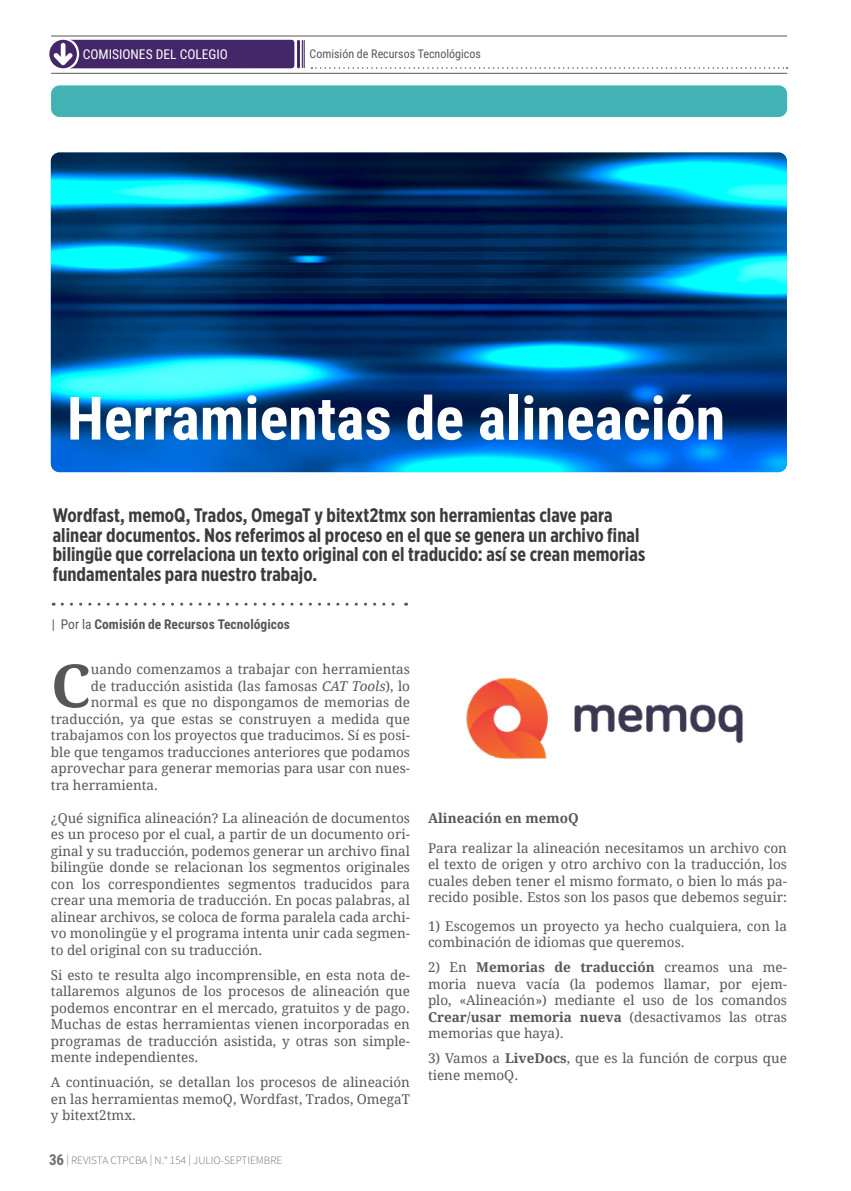
<style>
.page{position:relative;width:851px;height:1191px;background:#fff}
.page>*{position:absolute;margin:0;border:0;box-sizing:border-box;transform-origin:0 0}
.t1{font:700 60px "Roboto Condensed";color:#fff}
.t2{font:700 59.7px "Droid Serif";color:#575756}
.t3{font:700 19.5px/19.5px "Gotham X Narrow";color:#3c3c3b}
.t4{font:700 15px "Roboto Condensed";color:#706f6f}
.t5{font:13.5px/16.5px "Droid Serif";color:#575756;text-align:justify}
.t6{font:700 13.5px "Roboto Condensed";letter-spacing:.005em;color:#575756}
.t7{font:13.5px "Roboto Condensed";color:#fff}
.t8{font:700 13.5px "Droid Serif";color:#575756}
.t9{font:12px "Roboto Condensed";color:#575756}
.t10{font:11.25px "Source Sans Variable";color:#706f6f}
.s1{font-weight:400}
.s2{font-style:italic}
.s3{font-weight:700}
</style>
<div class="page">
<svg style="left:311px;top:67px;width:476px;height:2px"></svg>
<hr style="left:51px;top:73px;width:736px;height:1px;background:#575756">
<hr style="left:51px;top:36px;width:736px;height:1px;background:#575756">
<div style="left:49px;top:40px;width:245px;height:28px;background:#432768"></div>
<svg style="left:302px;top:40px;width:1px;height:28px"></svg>
<hr style="left:303px;top:40px;width:2px;height:28px;background:#432768">
<hr style="left:297px;top:41px;width:3px;height:26px;background:#432768">
<img style="left:51px;top:152px;width:735px;height:320px">
<img style="left:466px;top:677px;width:277px;height:83px">
<svg style="left:62px;top:602px;width:344px;height:3px"></svg>
<div style="left:51px;top:85px;width:736px;height:32px;background:#43b2b4;border-radius:9px"></div>
<p class="t7" style="left:83px;top:45px;width:147px">COMISIONES DEL COLEGIO</p>
<p class="t9" style="left:309px;top:45px;width:173px">Comisión de Recursos Tecnológicos</p>
<h1 class="t1" style="left:67px;top:376px;width:659px">Herramientas de alineación</h1>
<p class="t3" style="left:53px;top:505px;width:593px">Wordfast, memoQ, Trados, OmegaT y bitext2tmx son herramientas clave para alinear documentos. Nos referimos al proceso en el que se genera un archivo final bilingüe que correlaciona un texto original con el traducido: así se crean memorias fundamentales para nuestro trabajo.</p>
<p class="t6" style="left:52px;top:615px;width:240px"><span class="s1">| Por la</span> Comisión de Recursos Tecnológicos</p>
<h2 class="t2" style="left:51px;top:652px;width:41px">C</h2>
<p class="t5" style="left:91px;top:661px;width:320px">uando comenzamos a trabajar con herramientas</p>
<p class="t5" style="left:91px;top:678px;width:320px">de traducción asistida (las famosas <span class="s2">CAT Tools</span>), lo</p>
<p class="t5" style="left:91px;top:694px;width:320px">normal es que no dispongamos de memorias de</p>
<p class="t5" style="left:51px;top:711px;width:360px">traducción, ya que estas se construyen a medida que</p>
<p class="t5" style="left:51px;top:727px;width:360px">trabajamos con los proyectos que traducimos. Sí es posi-</p>
<p class="t5" style="left:51px;top:744px;width:360px">ble que tengamos traducciones anteriores que podamos</p>
<p class="t5" style="left:51px;top:760px;width:360px">aprovechar para generar memorias para usar con nues-</p>
<p class="t5" style="left:51px;top:777px;width:109px">tra herramienta.</p>
<p class="t5" style="left:51px;top:810px;width:360px">¿Qué significa alineación? La alineación de documentos es un proceso por el cual, a partir de un documento ori&shy;ginal y su traducción, podemos generar un archivo final bilingüe donde se relacionan los segmentos originales con los correspondientes segmentos traducidos para crear una memoria de traducción. En pocas palabras, al alinear archivos, se coloca de forma paralela cada archi&shy;vo monolingüe y el programa intenta unir cada segmen&shy;to del original con su traducción.</p>
<p class="t5" style="left:51px;top:967px;width:360px">Si esto te resulta algo incomprensible, en esta nota de&shy;tallaremos algunos de los procesos de alineación que podemos encontrar en el mercado, gratuitos y de pago.<br>Muchas de estas herramientas vienen incorporadas en programas de traducción asistida, y otras son simple&shy;mente independientes.</p>
<p class="t5" style="left:51px;top:1074px;width:360px">A continuación, se detallan los procesos de alineación en las herramientas memoQ, Wordfast, Trados, OmegaT y bitext2tmx.</p>
<p class="t4" style="left:49px;top:1148px;width:17px">36</p>
<p class="t10" style="left:66px;top:1153px;width:217px">| REVISTA CTPCBA | N.° 154 | JULIO-SEPTIEMBRE</p>
<p class="t8" style="left:428px;top:811px;width:152px">Alineación en memoQ</p>
<p class="t5" style="left:428px;top:840px;width:360px">Para realizar la alineación necesitamos un archivo con el texto de origen y otro archivo con la traducción, los cuales deben tener el mismo formato, o bien lo más pa&shy;recido posible. Estos son los pasos que debemos seguir:</p>
<p class="t5" style="left:428px;top:918px;width:360px">1) Escogemos un proyecto ya hecho cualquiera, con la combinación de idiomas que queremos.</p>
<p class="t5" style="left:428px;top:959px;width:360px">2) En <span class="s3">Memorias de traducción</span> creamos una me&shy;moria nueva vacía (la podemos llamar, por ejem&shy;plo, «Alineación») mediante el uso de los comandos <span class="s3">Crear/usar memoria nueva</span> (desactivamos las otras memorias que haya).</p>
<p class="t5" style="left:428px;top:1050px;width:360px">3) Vamos a <span class="s3">LiveDocs</span>, que es la función de corpus que tiene memoQ.</p>
</div>
